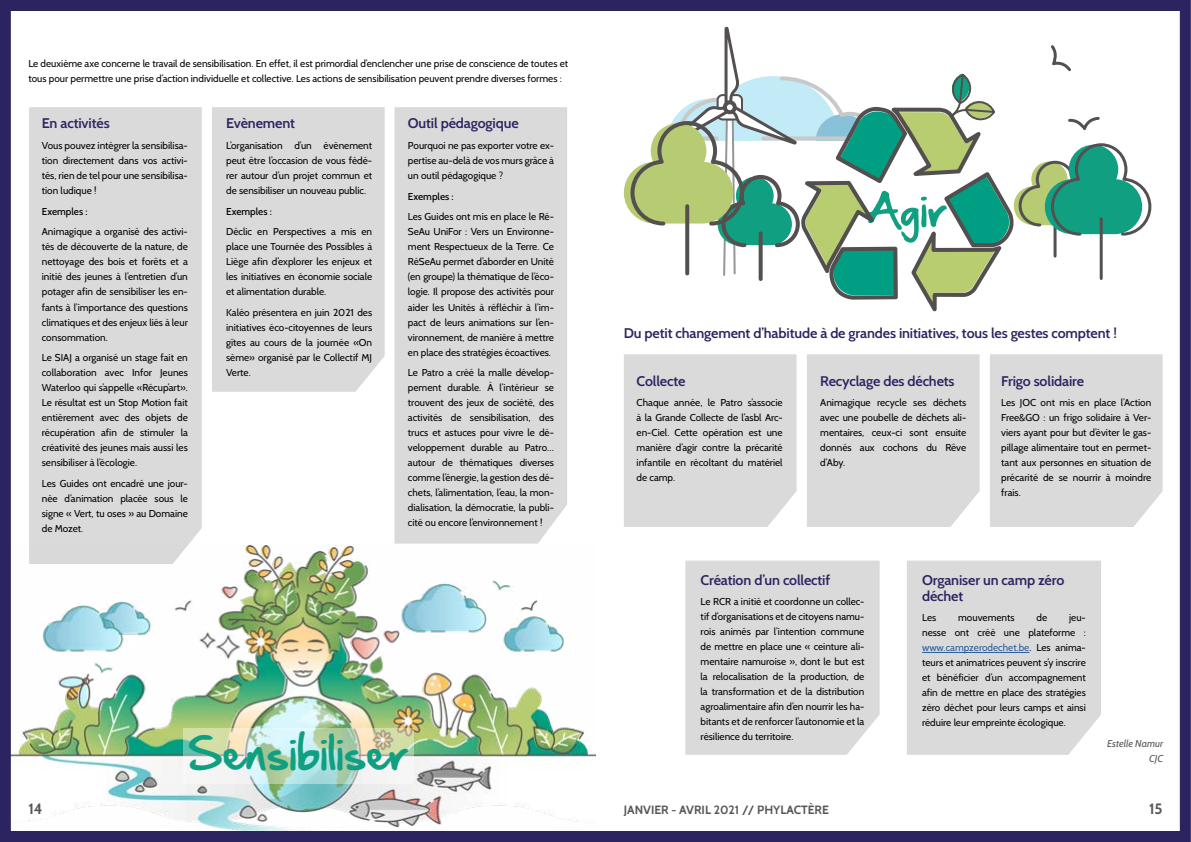
<style>
.page{position:relative;width:1191px;height:842px;background:#fff}
.page>*{position:absolute;margin:0;border:0;box-sizing:border-box;transform-origin:0 0}
.t1{font:39px "Hand Of Sean";color:#119f82}
.t2{font:700 15px "Cabin";color:#575756}
.t3{font:600 14px/16px "Cabin";letter-spacing:-.01em;color:#2b2460}
.t4{font:700 12px "Cabin";color:#575756}
.t5{font:10px/15px "Cabin";color:#000;text-align:justify}
.t6{font:500 10px "Cabin";color:#000}
.t7{font:italic 10px/15px "Cabin";color:#575756;text-align:right}
.s1{color:#275b9b}
</style>
<div class="page">
<div style="left:212px;top:107px;width:173px;height:285px;background:#dadada"></div>
<div style="left:394px;top:107px;width:173px;height:437px;background:#dadada"></div>
<div style="left:29px;top:107px;width:173px;height:439px;background:#dadada"></div>
<img style="left:12px;top:546px;width:583px;height:284px">
<div style="left:0;top:0;width:1190px;height:842px;border:11px solid #2b2460"></div>
<svg style="left:184px;top:728px;width:230px;height:56px"></svg>
<svg style="left:624px;top:26px;width:528px;height:255px"></svg>
<svg style="left:792px;top:105px;width:223px;height:207px"></svg>
<div style="left:685px;top:561px;width:194px;height:194px;background:#dadada"></div>
<div style="left:907px;top:561px;width:194px;height:194px;background:#dadada"></div>
<hr style="left:922px;top:652px;width:107px;height:1px;background:#275b9b">
<div style="left:624px;top:354px;width:172px;height:173px;background:#dadada"></div>
<div style="left:807px;top:354px;width:172px;height:173px;background:#dadada"></div>
<div style="left:990px;top:354px;width:172px;height:173px;background:#dadada"></div>
<p class="t5" style="left:28px;top:56px;width:541px">Le deuxième axe concerne le travail de sensibilisation. En effet, il est primordial d’enclencher une prise de conscience de toutes et tous pour permettre une prise d’action individuelle et collective. Les actions de sensibilisation peuvent prendre diverses formes :</p>
<h3 class="t3" style="left:408px;top:115px;width:112px">Outil pédagogique</h3>
<p class="t5" style="left:408px;top:138px;width:147px">Pourquoi ne pas exporter votre ex&shy;pertise au-delà de vos murs grâce à un outil pédagogique ?</p>
<p class="t6" style="left:408px;top:190px;width:47px">Exemples :</p>
<p class="t5" style="left:408px;top:209px;width:147px">Les Guides ont mis en place le Ré-SeAu UniFor : Vers un Environne&shy;ment Respectueux de la Terre. Ce RéSeAu permet d’aborder en Unité (en groupe) la thématique de l’éco&shy;logie. Il propose des activités pour aider les Unités à réfléchir à l’im&shy;pact de leurs animations sur l’en&shy;vironnement, de manière à mettre en place des stratégies écoactives.</p>
<p class="t5" style="left:408px;top:365px;width:147px">Le Patro a créé la malle dévelop&shy;pement durable. À l’intérieur se trouvent des jeux de société, des activités de sensibilisation, des trucs et astuces pour vivre le dé&shy;veloppement durable au Patro… autour de thématiques diverses comme l’énergie, la gestion des dé&shy;chets, l’alimentation, l’eau, la mon&shy;dialisation, la démocratie, la publi&shy;cité ou encore l’environnement !</p>
<h3 class="t3" style="left:42px;top:115px;width:69px">En activités</h3>
<p class="t5" style="left:42px;top:138px;width:148px">Vous pouvez intégrer la sensibilisa&shy;tion directement dans vos activi&shy;tés, rien de tel pour une sensibilisa&shy;tion ludique !</p>
<p class="t6" style="left:42px;top:205px;width:47px">Exemples :</p>
<p class="t5" style="left:42px;top:224px;width:147px">Animagique a organisé des activi&shy;tés de découverte de la nature, de nettoyage des bois et forêts et a initié des jeunes à l’entretien d’un potager afin de sensibiliser les en&shy;fants à l’importance des questions climatiques et des enjeux liés à leur consommation.</p>
<p class="t5" style="left:42px;top:350px;width:148px">Le SIAJ a organisé un stage fait en collaboration avec Infor Jeunes Waterloo qui s’appelle «Récup’art».<br>Le résultat est un Stop Motion fait entièrement avec des objets de récupération afin de stimuler la créativité des jeunes mais aussi les sensibiliser à l’écologie.</p>
<p class="t5" style="left:42px;top:476px;width:147px">Les Guides ont encadré une jour&shy;née d’animation placée sous le signe « Vert, tu oses » au Domaine de Mozet.</p>
<h3 class="t3" style="left:226px;top:115px;width:70px">Evènement</h3>
<p class="t5" style="left:226px;top:138px;width:147px">L’organisation d’un évènement peut être l’occasion de vous fédé&shy;rer autour d’un projet commun et de sensibiliser un nouveau public.</p>
<p class="t6" style="left:226px;top:205px;width:47px">Exemples :</p>
<p class="t5" style="left:226px;top:224px;width:147px">Déclic en Perspectives a mis en place une Tournée des Possibles à Liège afin d’explorer les enjeux et les initiatives en économie sociale et alimentation durable.</p>
<p class="t5" style="left:226px;top:305px;width:147px">Kaléo présentera en juin 2021 des initiatives éco-citoyennes de leurs gîtes au cours de la journée «On sème» organisé par le Collectif MJ Verte.</p>
<h1 class="t1" style="left:188px;top:719px;width:221px">Sensibiliser</h1>
<h3 class="t3" style="left:624px;top:325px;width:494px">Du petit changement d’habitude à de grandes initiatives, tous les gestes comptent !</h3>
<h3 class="t3" style="left:636px;top:373px;width:50px">Collecte</h3>
<p class="t5" style="left:636px;top:395px;width:147px">Chaque année, le Patro s’associe à la Grande Collecte de l’asbl Arc&shy;en-Ciel. Cette opération est une manière d’agir contre la précarité infantile en récoltant du matériel de camp.</p>
<h3 class="t3" style="left:820px;top:373px;width:136px">Recyclage des déchets</h3>
<p class="t5" style="left:820px;top:395px;width:147px">Animagique recycle ses déchets avec une poubelle de déchets ali&shy;mentaires, ceux-ci sont ensuite donnés aux cochons du Rêve d’Aby.</p>
<h3 class="t3" style="left:1001px;top:373px;width:84px">Frigo solidaire</h3>
<p class="t5" style="left:1001px;top:395px;width:152px">Les JOC ont mis en place l’Action Free&amp;GO : un frigo solidaire à Ver&shy;viers ayant pour but d’éviter le gas&shy;pillage alimentaire tout en permet&shy;tant aux personnes en situation de précarité de se nourrir à moindre frais.</p>
<h3 class="t3" style="left:700px;top:572px;width:131px">Création d’un collectif</h3>
<p class="t5" style="left:700px;top:594px;width:165px">Le RCR a initié et coordonne un collec&shy;tif d’organisations et de citoyens namu&shy;rois animés par l’intention commune de mettre en place une « ceinture ali&shy;mentaire namuroise », dont le but est la relocalisation de la production, de la transformation et de la distribution agroalimentaire afin d’en nourrir les ha&shy;bitants et de renforcer l’autonomie et la résilience du territoire.</p>
<h3 class="t3" style="left:922px;top:572px;width:144px">Organiser un camp zéro déchet</h3>
<p class="t5" style="left:922px;top:610px;width:16px">Les</p>
<p class="t5" style="left:958px;top:610px;width:58px">mouvements</p>
<p class="t5" style="left:1036px;top:610px;width:12px">de</p>
<p class="t5" style="left:922px;top:610px;width:165px;text-indent:147px">jeu&shy;nesse ont créé une plateforme : <span class="s1">www.campzerodechet.be</span>. Les anima&shy;teurs et animatrices peuvent s’y inscrire et bénéficier d’un accompagnement afin de mettre en place des stratégies zéro déchet pour leurs camps et ainsi réduire leur empreinte écologique.</p>
<p class="t7" style="left:1107px;top:736px;width:57px">Estelle Namur<br>CJC</p>
<h2 class="t2" style="left:28px;top:799px;width:16px">14</h2>
<p class="t4" style="left:624px;top:802px;width:207px">JANVIER - AVRIL 2021 // PHYLACTÈRE</p>
<h2 class="t2" style="left:1149px;top:799px;width:15px">15</h2>
</div>
